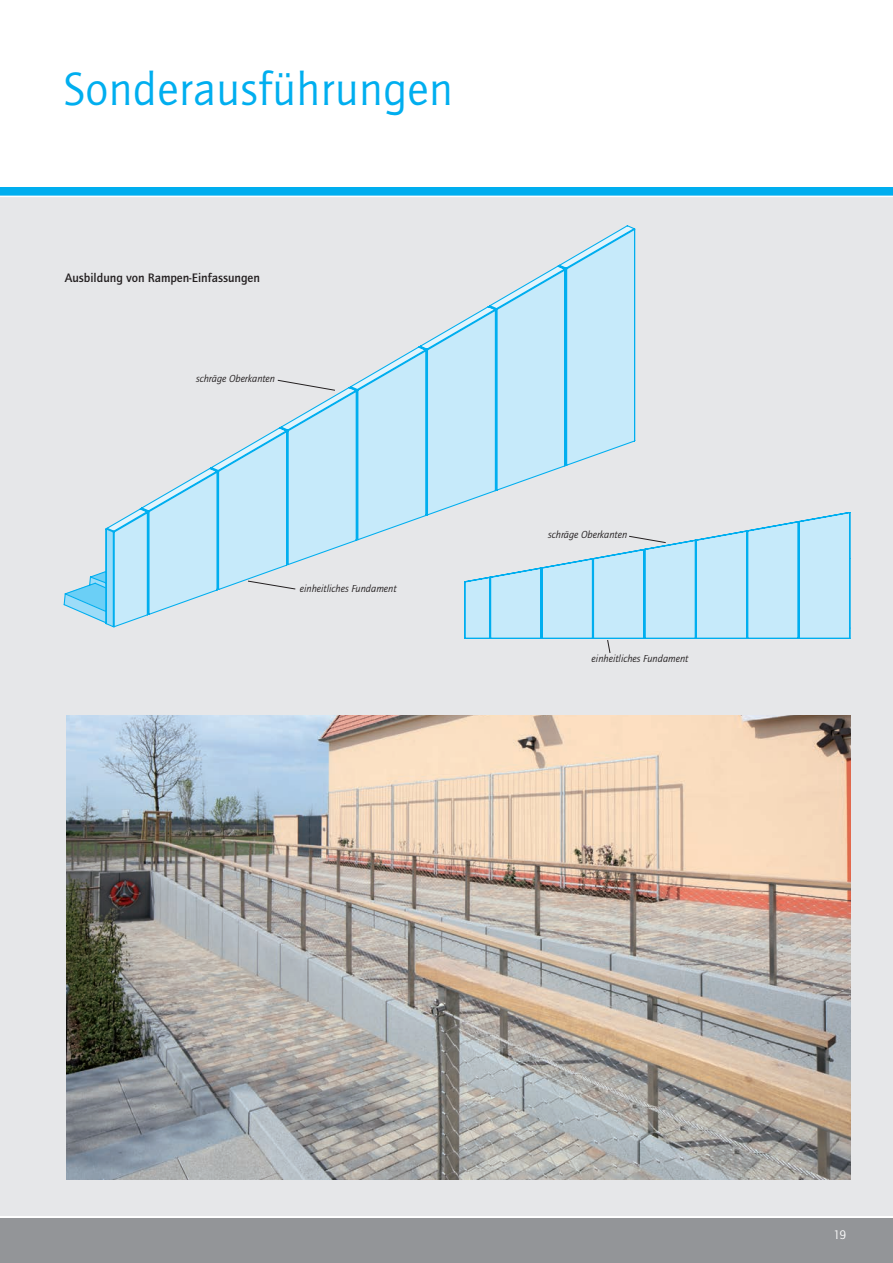
<style>
.page{position:relative;width:893px;height:1263px;background:#fff}
.page>*{position:absolute;margin:0;border:0;box-sizing:border-box;transform-origin:0 0}
.t1{font:48px "Quay Itc T";letter-spacing:.01em;color:#00aeef}
.t2{font:700 12.75px "Quay Itc T";color:#231f20}
.t3{font:12.75px "Quay Itc T";color:#fff}
.t4{font:italic 10.5px "Quay Itc T";color:#231f20}
</style>
<div class="page">
<div style="left:0;top:187px;width:893px;height:9px;background:#00aeef"></div>
<div style="left:0;top:1217px;width:893px;height:46px;background:#939598"></div>
<div style="left:0;top:196px;width:893px;height:1021px;background:#e6e7e9"></div>
<hr style="left:0;top:1216px;width:893px;height:2px;background:#fff">
<hr style="left:0;top:196px;width:893px;height:1px;background:#fff">
<svg style="left:141px;top:225px;width:494px;height:390px"></svg>
<svg style="left:64px;top:508px;width:85px;height:119px"></svg>
<img style="left:66px;top:716px;width:784px;height:463px">
<svg style="left:472px;top:512px;width:378px;height:127px"></svg>
<svg style="left:464px;top:568px;width:78px;height:71px;background:#b2e3f7"></svg>
<svg style="left:277px;top:379px;width:59px;height:12px"></svg>
<svg style="left:247px;top:580px;width:49px;height:10px"></svg>
<svg style="left:628px;top:535px;width:39px;height:8px"></svg>
<svg style="left:607px;top:640px;width:4px;height:13px"></svg>
<h1 class="t1" style="left:64px;top:61px;width:391px">Sonderausführungen</h1>
<p class="t2" style="left:65px;top:270px;width:197px">Ausbildung von Rampen-Einfassungen</p>
<p class="t4" style="left:196px;top:373px;width:81px">schräge Oberkanten</p>
<p class="t4" style="left:300px;top:582px;width:98px">einheitliches Fundament</p>
<p class="t4" style="left:548px;top:528px;width:81px">schräge Oberkanten</p>
<p class="t4" style="left:592px;top:653px;width:98px">einheitliches Fundament</p>
<p class="t3" style="left:834px;top:1227px;width:14px">19</p>
</div>
